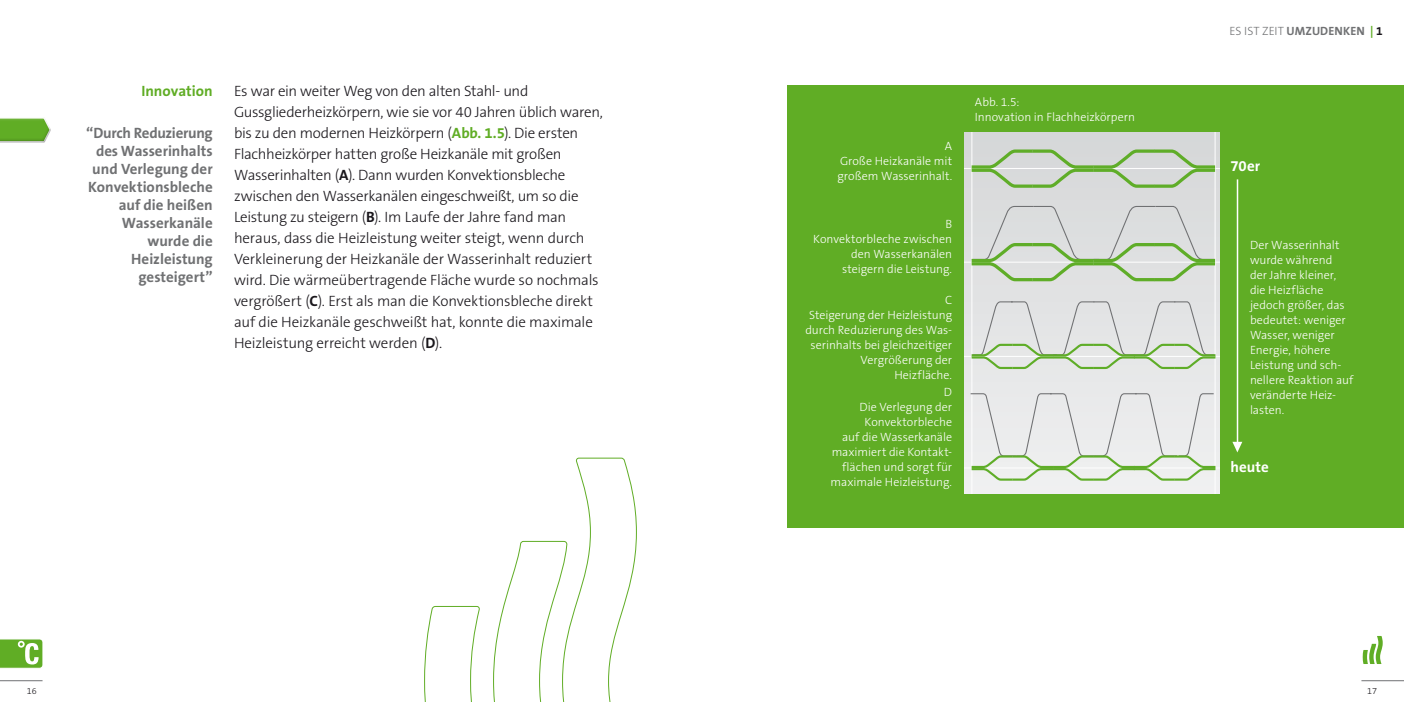
<style>
.page{position:relative;width:1404px;height:702px;background:#fff}
.page>*{position:absolute;margin:0;border:0;box-sizing:border-box;transform-origin:0 0}
.t1{font:300 15px/21px "The Sans CE B3";letter-spacing:-.015em;color:#1a171c}
.t2{font:700 15px/18px "The Sans CE B7";color:#707173;text-align:right}
.t3{font:700 15px "The Sans CE B7";color:#60ad25}
.t4{font:700 15px "The Sans CE B7";color:#fff}
.t5{font:300 12px/15px "The Sans CE B3";color:#fff;text-align:right}
.t6{font:700 12px "The Sans B7";letter-spacing:.01em;color:#707173}
.t7{font:300 9px "The Sans CE B3";color:#1a171c}
.s1{font-family:"The Sans B7";font-weight:700;color:#60ad25}
.s2{font-family:"The Sans B7";font-weight:700}
.s3{font-family:"The Sans CE B3";font-weight:300}
.s4{font-family:"The Sans CE B7";color:#60ad25}
.s5{font-family:"The Sans CE B7";color:#1a171c}
</style>
<div class="page">
<svg style="left:1362px;top:636px;width:20px;height:28px"></svg>
<hr style="left:1361px;top:680px;width:42px;height:1px;background:#707173">
<hr style="left:0;top:680px;width:43px;height:1px;background:#707173">
<svg style="left:0;top:639px;width:43px;height:30px"></svg>
<div style="left:787px;top:85px;width:616px;height:442px;background:#60ad25"></div>
<div style="left:964px;top:133px;width:255px;height:360px;background:linear-gradient(to bottom,#d5d7d8,#f0f0f1)"></div>
<hr style="left:964px;top:168px;width:255px;height:1px;background:#fff">
<hr style="left:964px;top:262px;width:255px;height:1px;background:#fff">
<hr style="left:964px;top:356px;width:255px;height:1px;background:#fff">
<hr style="left:964px;top:467px;width:255px;height:1px;background:#fff">
<hr style="left:971px;top:133px;width:1px;height:360px;background:#fff">
<hr style="left:1214px;top:133px;width:1px;height:360px;background:#fff">
<svg style="left:968px;top:148px;width:250px;height:41px;background:#c4d2bd"></svg>
<svg style="left:968px;top:205px;width:250px;height:78px;background:#d0d8ce"></svg>
<svg style="left:969px;top:301px;width:248px;height:69px;background:#d8ded6"></svg>
<svg style="left:969px;top:392px;width:248px;height:89px;background:#e1e6e0"></svg>
<hr style="left:1236px;top:179px;width:2px;height:268px;background:#fff">
<svg style="left:1232px;top:442px;width:10px;height:10px"></svg>
<svg style="left:424px;top:458px;width:212px;height:244px"></svg>
<div style="left:0;top:116px;width:52px;height:28px;background:#1a171c;opacity:.75"></div>
<p class="t3" style="left:141px;top:82px;width:73px">Innovation</p>
<p class="t2" style="left:86px;top:125px;width:128px">“Durch Reduzierung des Wasserinhalts und Verlegung der<br>Konvektionsbleche auf die heißen<br>Wasserkanäle wurde die<br>Heizleistung gesteigert”</p>
<p class="t1" style="left:234px;top:81px;width:370px">Es war ein weiter Weg von den alten Stahl- und Gussgliederheizkörpern, wie sie vor 40 Jahren üblich waren, bis zu den modernen Heizkörpern (<span class="s1">ABB. 1.5</span>). Die ersten Flachheizkörper hatten große Heizkanäle mit großen Wasserinhalten (<span class="s2">A</span>). Dann wurden Konvektionsbleche zwischen den Wasserkanälen eingeschweißt, um so die Leistung zu steigern (<span class="s2">B</span>). Im Laufe der Jahre fand man heraus, dass die Heizleistung weiter steigt, wenn durch Verkleinerung der Heizkanäle der Wasserinhalt reduziert wird. Die wärmeübertragende Fläche wurde so nochmals vergrößert (<span class="s2">C</span>). Erst als man die Konvektionsbleche direkt auf die Heizkanäle geschweißt hat, konnte die maximale Heizleistung erreicht werden (<span class="s2">D</span>).</p>
<p class="t5" style="left:837px;top:139px;width:116px;text-align:justify;text-indent:107px">A Große Heizkanäle mit großem Wasserinhalt.</p>
<p class="t5" style="left:813px;top:217px;width:140px">B<br>Konvektorbleche zwischen den Wasserkanälen steigern die Leistung.</p>
<p class="t5" style="left:805px;top:293px;width:148px">C<br>Steigerung der Heizleistung durch Reduzierung des Was&shy;serinhalts bei gleichzeitiger<br>Vergrößerung der<br>Heizfläche.</p>
<p class="t5" style="left:830px;top:385px;width:123px">D<br>Die Verlegung der<br>Konvektorbleche<br>auf die Wasserkanäle maximiert die Kontakt&shy;flächen und sorgt für maximale Heizleistung.</p>
<p class="t5" style="left:974px;top:95px;width:161px;text-align:left">Abb. 1.5:<br>Innovation in Flachheizkörpern</p>
<p class="t6" style="left:1229px;top:25px;width:155px"><span class="s3">Es ist Zei t</span> UMZUDENKEN <span class="s4">|</span> <span class="s5">1</span></p>
<p class="t4" style="left:1230px;top:158px;width:31px">70er</p>
<p class="t5" style="left:1249px;top:238px;width:105px;text-align:left">Der Wasserinhalt wurde während<br>der Jahre kleiner, die Heizfläche jedoch größer, das bedeutet: weniger<br>Wasser, weniger<br>Energie, höhere<br>Leistung und sch&shy;nellere Reaktion auf veränderte Heiz&shy;lasten.</p>
<p class="t4" style="left:1230px;top:458px;width:40px">heute</p>
<p class="t7" style="left:27px;top:686px;width:11px">16</p>
<p class="t7" style="left:1366px;top:686px;width:11px">17</p>
</div>
